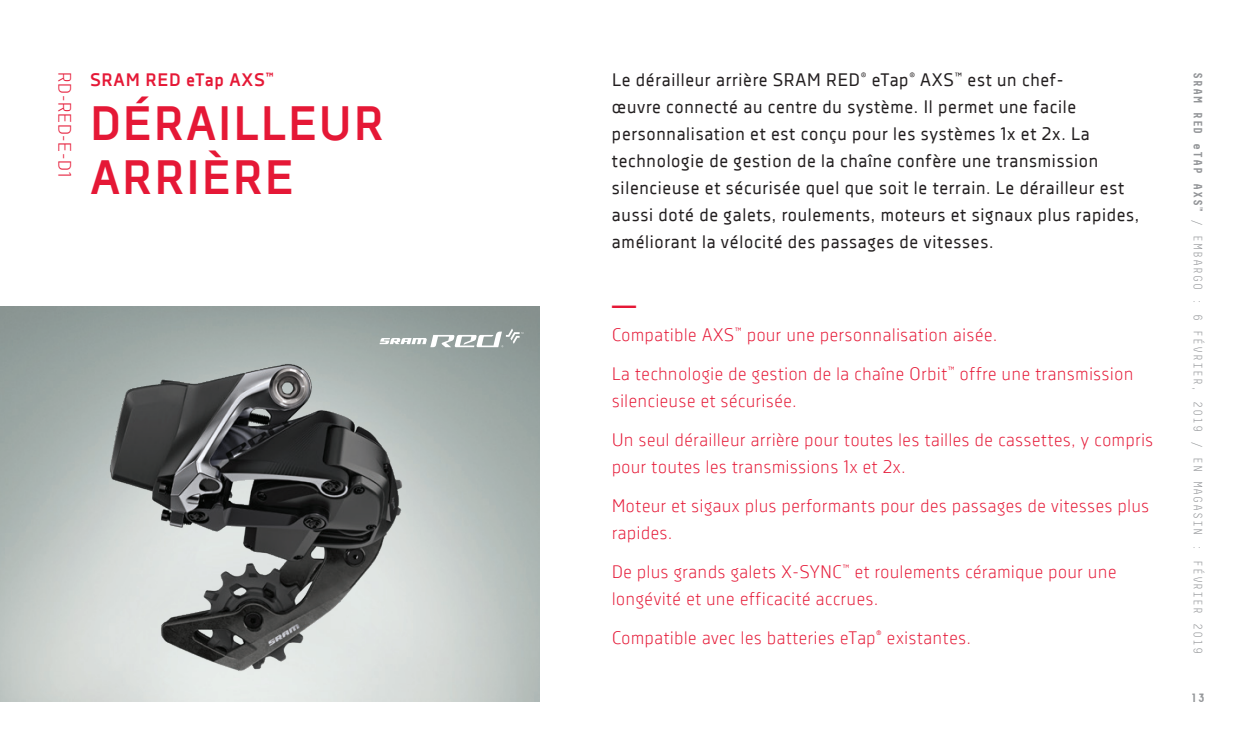
<style>
.page{position:relative;width:1242px;height:756px;background:#fff}
.page>*{position:absolute;margin:0;border:0;box-sizing:border-box;transform-origin:0 0}
.Product_Name_RED{font:700 48px/54px "Decima Nova W01";letter-spacing:.04em;color:#e51836}
.t1{font:48px "Minion Pro";color:#e51836}
.Bullet_1_RED{font:300 18px/27px "Decima Nova W01";letter-spacing:.04em;color:#e51836}
.Product_Description{font:18px/27px "Decima Nova W01";letter-spacing:.04em;color:#231f20}
.Product_Name_RED_sml{font:700 18px "Decima Nova W01";letter-spacing:.04em;color:#e51836}
.Product_Number_RED{font:300 18px "Decima Nova W01";letter-spacing:.04em;color:#e51836}
.t2{font:300 12px "Decima Mono W01";letter-spacing:.06em;color:#939598}
.t3{font:700 12px "Decima Mono W01";color:#939598}
.s1{font-weight:700}
</style>
<div class="page">
<img style="left:81px;top:347px;width:340px;height:341px">
<svg style="left:379px;top:328px;width:145px;height:19px"></svg>
<p class="Product_Number_RED" style="left:75px;top:72px;width:106px;rotate:90deg">RD-RED-E-D1</p>
<p class="Product_Name_RED_sml" style="left:90px;top:69px;width:186px">SRAM RED eTap AXS<sup>™</sup></p>
<p class="Product_Name_RED" style="left:90px;top:96px;width:296px">DÉRAILLEUR<br>ARRIÈRE</p>
<p class="Product_Description" style="left:612px;top:66px;width:529px">Le dérailleur arrière SRAM RED<sup>®</sup> eTap<sup>®</sup> AXS<sup>™</sup> est un chef-<br>œuvre connecté au centre du système. Il permet une facile personnalisation et est conçu pour les systèmes 1x et 2x. La technologie de gestion de la chaîne confère une transmission silencieuse et sécurisée quel que soit le terrain. Le dérailleur est aussi doté de galets, roulements, moteurs et signaux plus rapides, améliorant la vélocité des passages de vitesses.</p>
<p class="t1" style="left:612px;top:254px;width:25px">_</p>
<p class="Bullet_1_RED" style="left:612px;top:321px;width:387px">Compatible AXS<sup>™</sup> pour une personnalisation aisée.</p>
<p class="Bullet_1_RED" style="left:612px;top:360px;width:523px">La technologie de gestion de la chaîne Orbit<sup>™</sup> offre une transmission silencieuse et sécurisée.</p>
<p class="Bullet_1_RED" style="left:612px;top:426px;width:543px">Un seul dérailleur arrière pour toutes les tailles de cassettes, y compris pour toutes les transmissions 1x et 2x.</p>
<p class="Bullet_1_RED" style="left:612px;top:492px;width:539px">Moteur et sigaux plus performants pour des passages de vitesses plus rapides.</p>
<p class="Bullet_1_RED" style="left:612px;top:558px;width:506px">De plus grands galets X-SYNC<sup>™</sup> et roulements céramique pour une longévité et une efficacité accrues.</p>
<p class="Bullet_1_RED" style="left:612px;top:624px;width:360px">Compatible avec les batteries eTap<sup>®</sup> existantes.</p>
<p class="t2" style="left:1205px;top:72px;width:584px;rotate:90deg"><span class="s1">SRAM RED eTAP AXS</span><sup>™</sup> / EMBARGO : 6 FÉVRIER, 2019 / EN MAGASIN : FÉVRIER 2019</p>
<p class="t3" style="left:1190px;top:691px;width:16px">13</p>
</div>
